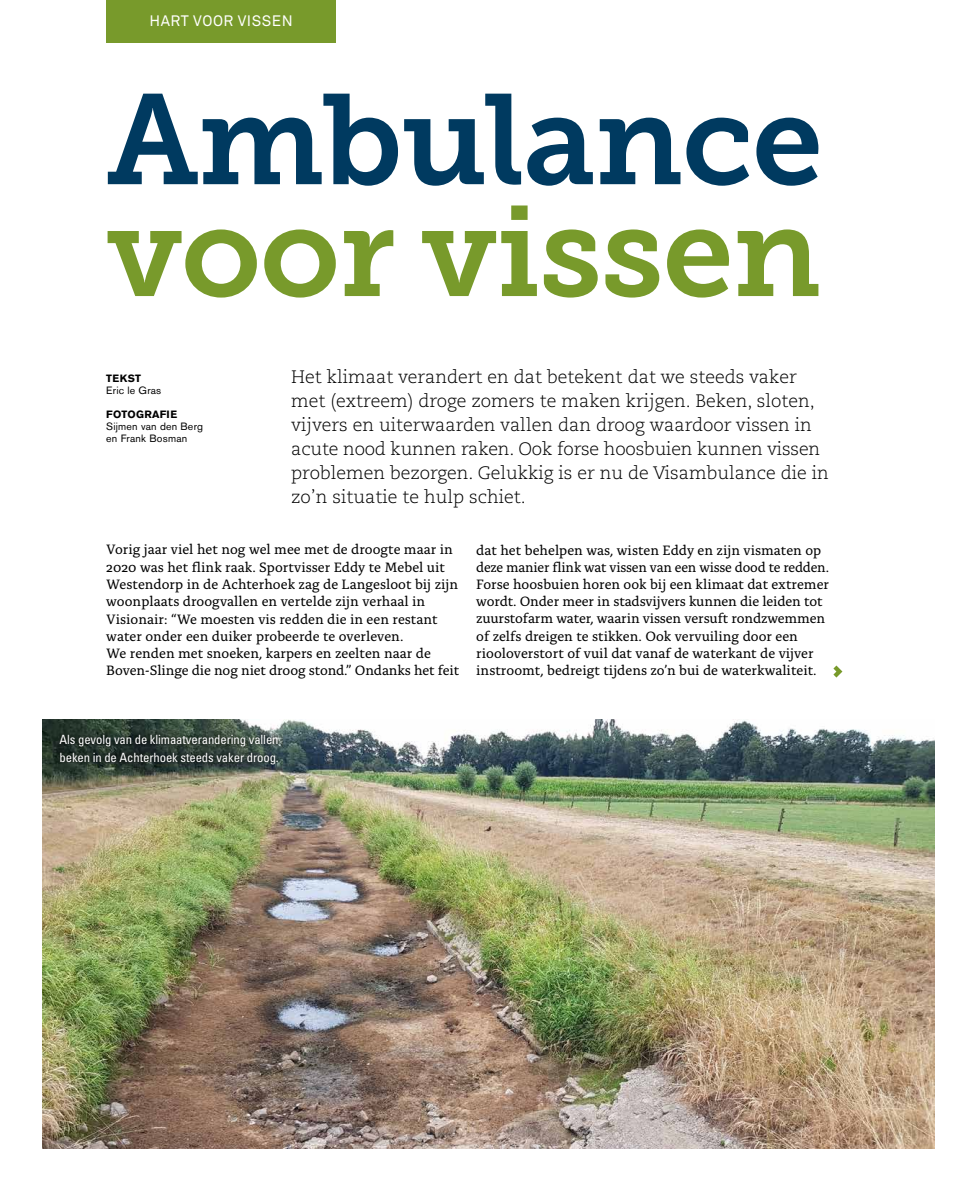
<style>
.page{position:relative;width:978px;height:1191px;background:#fff}
.page>*{position:absolute;margin:0;border:0;box-sizing:border-box;transform-origin:0 0}
.t1{font:127.5px "Museo Slab 700";letter-spacing:-.01em;color:#789a2b}
.t2{font:127.5px "Museo Slab 700";letter-spacing:-.01em;color:#003a60}
.t3{font:300 18px/24px "Caecilia LT Pro 45";color:#000}
.t4{font:15px "Akkurat";letter-spacing:.035em;color:#fff}
.t5{font:14.25px/17.2px "Alda OTCEV";color:#000}
.t6{font:condensed 12.75px/17.2px "Univers LT Std";letter-spacing:-.01em;color:#fff}
.t7{font:10.5px/12px "Akzidenz Grotesk BE";letter-spacing:.02em;color:#000}
.t8{font:700 10.5px "Akzidenz Grotesk BE";letter-spacing:.02em;color:#000}
</style>
<div class="page">
<div style="left:106px;top:0;width:230px;height:43px;background:#789a2b"></div>
<img style="left:43px;top:720px;width:891px;height:428px">
<svg style="left:833px;top:665px;width:9px;height:12px"></svg>
<svg style="left:55px;top:730px;width:227px;height:38px;background:#2a3831"></svg>
<p class="t4" style="left:149px;top:12px;width:145px">HART VOOR VISSEN</p>
<h1 class="t2" style="left:106px;top:68px;width:718px">Ambulance</h1>
<h1 class="t1" style="left:106px;top:180px;width:717px">voor vissen</h1>
<p class="t3" style="left:291px;top:364px;width:539px">Het klimaat verandert en dat betekent dat we steeds vaker met (extreem) droge zomers te maken krijgen. Beken, sloten, vijvers en uiterwaarden vallen dan droog waardoor vissen in acute nood kunnen raken. Ook forse hoosbuien kunnen vissen problemen bezorgen. Gelukkig is er nu de Visambulance die in zo’n situatie te hulp schiet.</p>
<p class="t5" style="left:106px;top:540px;width:354px">Vorig jaar viel het nog wel mee met de droogte maar in 2020 was het flink raak. Sportvisser Eddy te Mebel uit Westendorp in de Achterhoek zag de Langesloot bij zijn woonplaats droogvallen en vertelde zijn verhaal in Visionair: “We moesten vis redden die in een restant water onder een duiker probeerde te overleven.<br>We renden met snoeken, karpers en zeelten naar de Boven-Slinge die nog niet droog stond.” Ondanks het feit</p>
<p class="t5" style="left:476px;top:540px;width:354px">dat het behelpen was, wisten Eddy en zijn vismaten op deze manier flink wat vissen van een wisse dood te redden.<br>Forse hoosbuien horen ook bij een klimaat dat extremer wordt. Onder meer in stadsvijvers kunnen die leiden tot zuurstofarm water, waarin vissen versuft rondzwemmen of zelfs dreigen te stikken. Ook vervuiling door een riooloverstort of vuil dat vanaf de waterkant de vijver instroomt, bedreigt tijdens zo’n bui de waterkwaliteit.</p>
<p class="t8" style="left:106px;top:372px;width:36px">TEKST</p>
<p class="t7" style="left:106px;top:384px;width:57px">Eric le Gras</p>
<p class="t8" style="left:106px;top:408px;width:73px">FOTOGRAFIE</p>
<p class="t7" style="left:106px;top:420px;width:98px">Sijmen van den Berg en Frank Bosman</p>
<p class="t6" style="left:60px;top:731px;width:221px">Als gevolg van de klimaatverandering vallen beken in de Achterhoek steeds vaker droog.</p>
</div>
